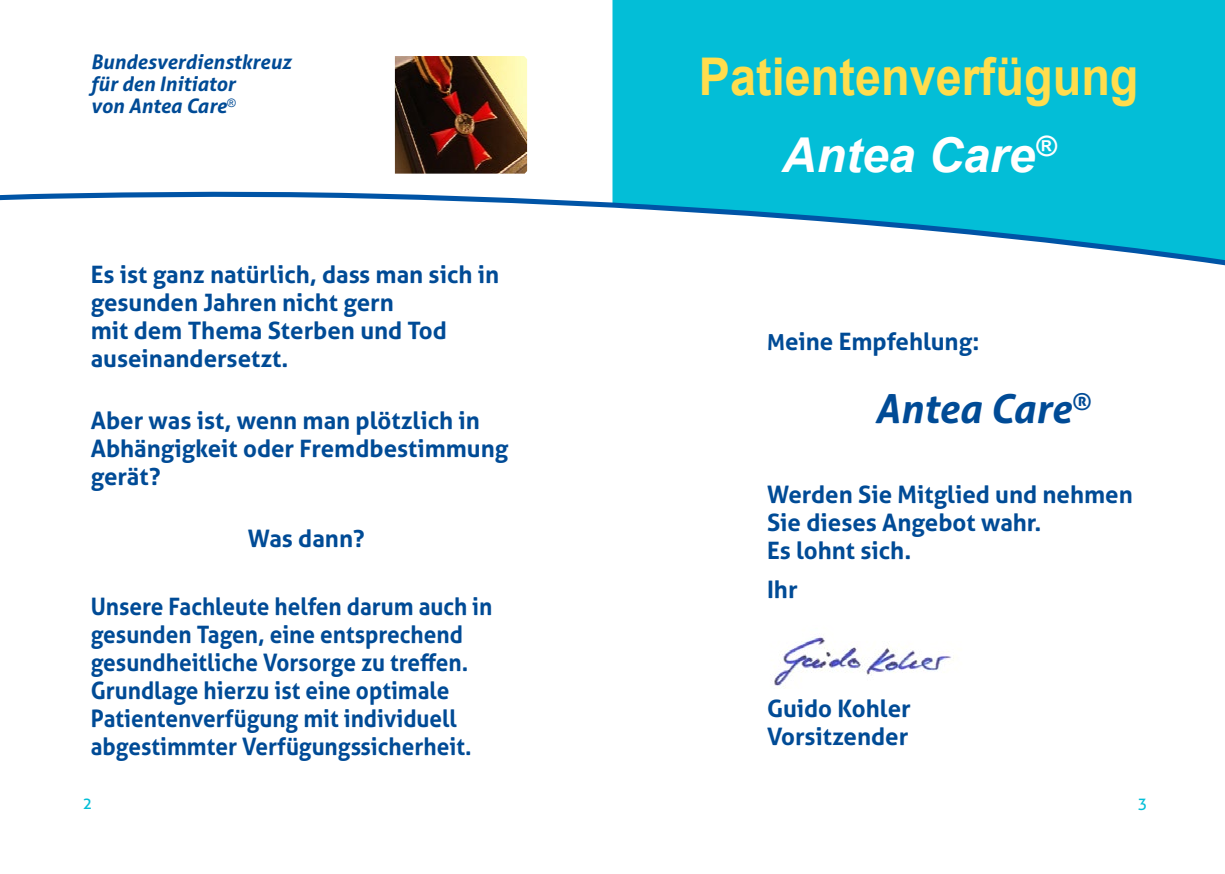
<style>
.page{position:relative;width:1225px;height:874px;background:#fff}
.page>*{position:absolute;margin:0;border:0;box-sizing:border-box;transform-origin:0 0}
.t1{font:700 52px "Arial";color:#ffdd4d;scale:.9 1}
.t2{font:italic 700 48px "Arial";color:#fff}
.t3{font:italic 700 40px "Aller";color:#004b96}
.t4{font:700 24px/28px "Aller";color:#004b96}
.t5{font:700 24px/28px "Aller";color:#004b96;scale:.94 1}
.t6{font:italic 700 20px/22px "Aller";color:#004b96}
.t7{font:16px "Aller";color:#03bed7}
.s1{font-size:22px}
</style>
<div class="page">
<div style="left:612px;top:0;width:613px;height:190px;background:#03bed7"></div>
<svg style="left:0;top:190px;width:1225px;height:76px"></svg>
<img style="left:395px;top:56px;width:132px;height:117px">
<img style="left:774px;top:637px;width:180px;height:50px">
<p class="t6" style="left:91px;top:51px;width:202px">Bundesverdienstkreuz für den Initiator<br>von Antea Care<sup>®</sup></p>
<h1 class="t1" style="left:699px;top:40px;width:490px">Patientenverfügung</h1>
<h2 class="t2" style="left:781px;top:123px;width:276px">Antea Care<sup>®</sup></h2>
<p class="t4" style="left:91px;top:260px;width:410px">Es ist ganz natürlich, dass man sich in gesunden Jahren nicht gern<br>mit dem Thema Sterben und Tod auseinandersetzt.</p>
<p class="t4" style="left:91px;top:406px;width:419px">Aber was ist, wenn man plötzlich in<br>Abhängigkeit oder Fremdbestimmung gerät?</p>
<p class="t4" style="left:248px;top:524px;width:118px">Was dann?</p>
<p class="t5" style="left:91px;top:591px;width:429px">Unsere Fachleute helfen darum auch in gesunden Tagen, eine entsprechend gesundheitliche Vorsorge zu treffen.<br>Grundlage hierzu ist eine optimale Patientenverfügung mit individuell abgestimmter Verfügungssicherheit.</p>
<p class="t4" style="left:767px;top:327px;width:214px"><span class="s1">M</span>eine Empfehlung:</p>
<h3 class="t3" style="left:874px;top:384px;width:217px">Antea Care<sup>®</sup></h3>
<p class="t4" style="left:767px;top:479px;width:367px">Werden Sie Mitglied und nehmen<br>Sie dieses Angebot wahr.<br>Es lohnt sich.</p>
<p class="t4" style="left:767px;top:575px;width:32px">Ihr</p>
<p class="t4" style="left:767px;top:693px;width:145px">Guido Kohler<br>Vorsitzender</p>
<p class="t7" style="left:83px;top:793px;width:11px">2</p>
<p class="t7" style="left:1137px;top:793px;width:11px">3</p>
</div>
